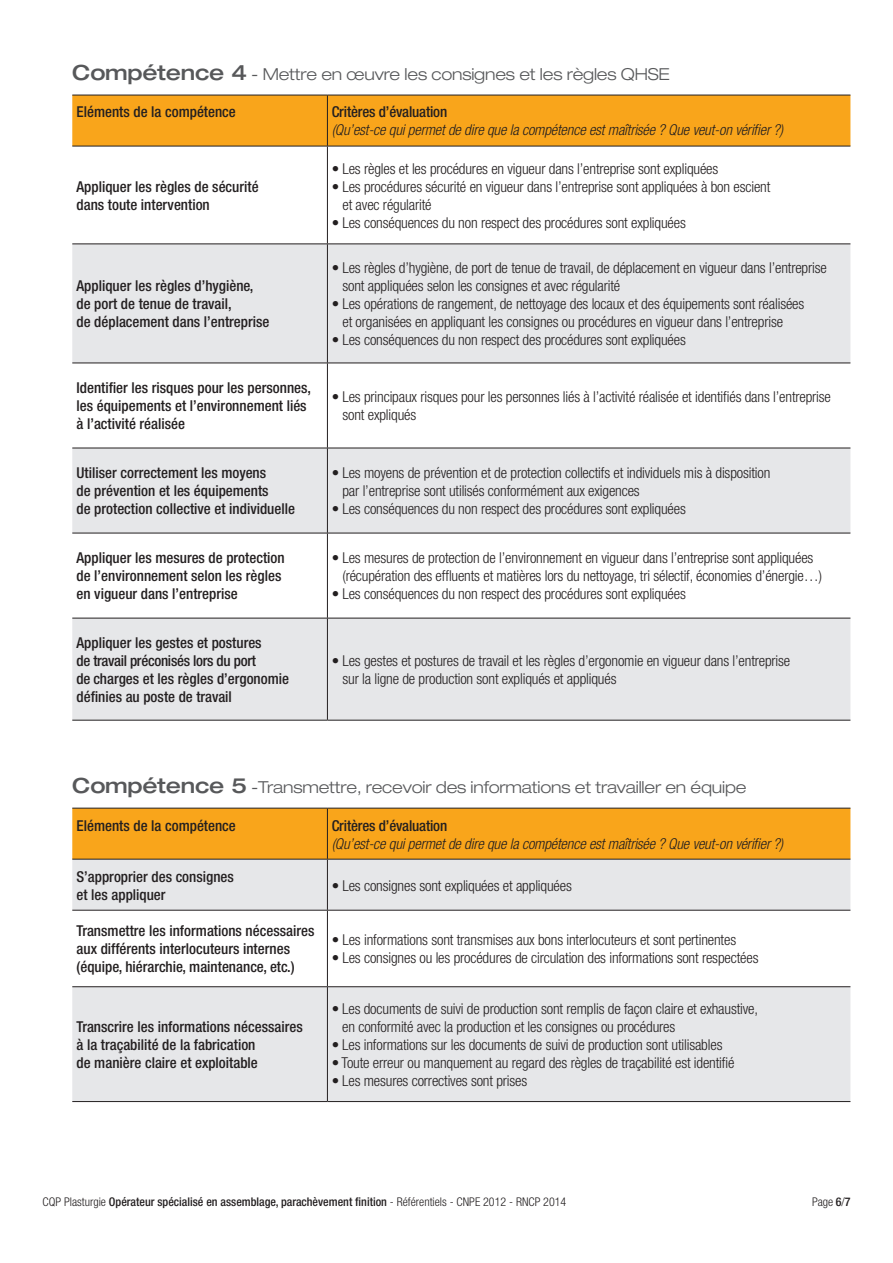
<style>
.page{position:relative;width:893px;height:1263px;background:#fff}
.page>*{position:absolute;margin:0;border:0;box-sizing:border-box;transform-origin:0 0}
.Sous-titre{font:300 expanded 16.5px "Helvetica Neue LT";letter-spacing:-.01em;color:#57585a}
.Body_tableau_c2{font:300 condensed 15px/18px "Helvetica Neue LT";letter-spacing:-.01em;color:#231f20}
.Body_tableau_c1{font:500 condensed 15px/18px "Helvetica Neue LT";color:#231f20}
.Body_tableau_c2-2{font:italic 300 condensed 15px/18px "Helvetica Neue LT";letter-spacing:-.01em;color:#231f20}
.t1{font:500 condensed 12px "Helvetica Neue LT";color:#231f20}
.t2{font:300 condensed 12px "Helvetica Neue LT";color:#231f20}
.s1{font-weight:500;font-size:21px}
.s2{font-weight:500;font-style:normal}
.s3{font-weight:300}
.s4{font-weight:500}
</style>
<div class="page">
<div style="left:72px;top:96px;width:778px;height:50px;background:#f9a51b"></div>
<svg style="left:72px;top:244px;width:778px;height:476px;fill:#e6e7e9"></svg>
<hr style="left:72px;top:95px;width:255px;height:1px;background:#231f20">
<hr style="left:327px;top:95px;width:523px;height:1px;background:#231f20">
<hr style="left:327px;top:95px;width:1px;height:51px;background:#231f20">
<hr style="left:72px;top:146px;width:255px;height:1px;background:#231f20">
<hr style="left:327px;top:146px;width:523px;height:1px;background:#231f20">
<hr style="left:327px;top:146px;width:1px;height:97px;background:#231f20">
<hr style="left:72px;top:243px;width:255px;height:1px;background:#231f20">
<hr style="left:327px;top:243px;width:523px;height:1px;background:#231f20">
<hr style="left:327px;top:244px;width:1px;height:119px;background:#231f20">
<hr style="left:72px;top:363px;width:255px;height:1px;background:#231f20">
<hr style="left:327px;top:363px;width:523px;height:1px;background:#231f20">
<hr style="left:327px;top:363px;width:1px;height:85px;background:#231f20">
<hr style="left:72px;top:448px;width:255px;height:1px;background:#231f20">
<hr style="left:327px;top:448px;width:523px;height:1px;background:#231f20">
<hr style="left:327px;top:448px;width:1px;height:85px;background:#231f20">
<hr style="left:72px;top:533px;width:255px;height:1px;background:#231f20">
<hr style="left:327px;top:533px;width:523px;height:1px;background:#231f20">
<hr style="left:327px;top:533px;width:1px;height:85px;background:#231f20">
<hr style="left:72px;top:618px;width:255px;height:1px;background:#231f20">
<hr style="left:327px;top:618px;width:523px;height:1px;background:#231f20">
<hr style="left:327px;top:618px;width:1px;height:102px;background:#231f20">
<hr style="left:72px;top:720px;width:255px;height:1px;background:#231f20">
<hr style="left:327px;top:720px;width:523px;height:1px;background:#231f20">
<div style="left:72px;top:809px;width:778px;height:50px;background:#f9a51b"></div>
<div style="left:72px;top:860px;width:778px;height:241px;background:#e6e7e9"></div>
<svg style="left:72px;top:911px;width:778px;height:75px"></svg>
<hr style="left:72px;top:808px;width:255px;height:1px;background:#231f20">
<hr style="left:327px;top:808px;width:523px;height:1px;background:#231f20">
<hr style="left:327px;top:808px;width:1px;height:51px;background:#231f20">
<hr style="left:72px;top:859px;width:255px;height:1px;background:#231f20">
<hr style="left:327px;top:859px;width:523px;height:1px;background:#231f20">
<hr style="left:327px;top:859px;width:1px;height:51px;background:#231f20">
<hr style="left:327px;top:987px;width:1px;height:114px;background:#231f20">
<hr style="left:72px;top:910px;width:255px;height:1px;background:#231f20">
<hr style="left:72px;top:986px;width:255px;height:1px;background:#231f20">
<hr style="left:72px;top:1101px;width:255px;height:1px;background:#231f20">
<hr style="left:327px;top:910px;width:1px;height:76px;background:#231f20">
<hr style="left:327px;top:910px;width:523px;height:1px;background:#231f20">
<hr style="left:327px;top:986px;width:523px;height:1px;background:#231f20">
<hr style="left:327px;top:1101px;width:523px;height:1px;background:#231f20">
<p class="Sous-titre" style="left:72px;top:64px;width:599px"><span class="s1">Compétence 4</span> - Mettre en œuvre les consignes et les règles QHSE</p>
<p class="Body_tableau_c1" style="left:77px;top:103px;width:161px">Eléments de la compétence</p>
<p class="Body_tableau_c2-2" style="left:332px;top:103px;width:453px"><span class="s2">Critères d’évaluation<br></span>(Qu’est-ce qui permet de dire que la compétence est maîtrisée ? Que veut-on vérifier ?)</p>
<p class="Body_tableau_c1" style="left:77px;top:177px;width:184px">Appliquer les règles de sécurité dans toute intervention</p>
<p class="Body_tableau_c1" style="left:77px;top:277px;width:194px">Appliquer les règles d’hygiène, de port de tenue de travail,<br>de déplacement dans l’entreprise</p>
<p class="Body_tableau_c2" style="left:332px;top:160px;width:388px">• Les règles et les procédures en vigueur dans l’entreprise sont expliquées</p>
<p class="Body_tableau_c2" style="left:342px;top:178px;width:429px;text-indent:-11px">• Les procédures sécurité en vigueur dans l’entreprise sont appliquées à bon escient et avec régularité</p>
<p class="Body_tableau_c2" style="left:332px;top:214px;width:356px">• Les conséquences du non respect des procédures sont expliquées</p>
<p class="Body_tableau_c2" style="left:342px;top:259px;width:486px;text-indent:-11px">• Les règles d’hygiène, de port de tenue de travail, de déplacement en vigueur dans l’entreprise sont appliquées selon les consignes et avec régularité</p>
<p class="Body_tableau_c2" style="left:342px;top:295px;width:463px;text-indent:-11px">• Les opérations de rangement, de nettoyage des locaux et des équipements sont réalisées et organisées en appliquant les consignes ou procédures en vigueur dans l’entreprise</p>
<p class="Body_tableau_c2" style="left:332px;top:331px;width:356px">• Les conséquences du non respect des procédures sont expliquées</p>
<p class="Body_tableau_c1" style="left:77px;top:379px;width:236px">Identifier les risques pour les personnes, les équipements et l’environnement liés à l’activité réalisée</p>
<p class="Body_tableau_c2" style="left:342px;top:388px;width:490px;text-indent:-11px">• Les principaux risques pour les personnes liés à l’activité réalisée et identifiés dans l’entreprise sont expliqués</p>
<p class="Body_tableau_c1" style="left:77px;top:464px;width:220px">Utiliser correctement les moyens<br>de prévention et les équipements<br>de protection collective et individuelle</p>
<p class="Body_tableau_c2" style="left:342px;top:464px;width:429px;text-indent:-11px">• Les moyens de prévention et de protection collectifs et individuels mis à disposition par l’entreprise sont utilisés conformément aux exigences</p>
<p class="Body_tableau_c2" style="left:332px;top:500px;width:356px">• Les conséquences du non respect des procédures sont expliquées</p>
<p class="Body_tableau_c1" style="left:77px;top:549px;width:210px">Appliquer les mesures de protection de l’environnement selon les règles en vigueur dans l’entreprise</p>
<p class="Body_tableau_c2" style="left:342px;top:549px;width:481px;text-indent:-11px">• Les mesures de protection de l’environnement en vigueur dans l’entreprise sont appliquées (récupération des effluents et matières lors du nettoyage, tri sélectif, économies d’énergie…)</p>
<p class="Body_tableau_c2" style="left:332px;top:585px;width:356px">• Les conséquences du non respect des procédures sont expliquées</p>
<p class="Body_tableau_c1" style="left:77px;top:633px;width:214px">Appliquer les gestes et postures<br>de travail préconisés lors du port<br>de charges et les règles d’ergonomie définies au poste de travail</p>
<p class="Body_tableau_c2" style="left:342px;top:652px;width:449px;text-indent:-11px">• Les gestes et postures de travail et les règles d’ergonomie en vigueur dans l’entreprise sur la ligne de production sont expliqués et appliqués</p>
<p class="Sous-titre" style="left:72px;top:777px;width:676px"><span class="s1">Compétence 5</span> -Transmettre, recevoir des informations et travailler en équipe</p>
<p class="Body_tableau_c1" style="left:77px;top:816px;width:161px">Eléments de la compétence</p>
<p class="Body_tableau_c2-2" style="left:332px;top:816px;width:453px"><span class="s2">Critères d’évaluation<br></span>(Qu’est-ce qui permet de dire que la compétence est maîtrisée ? Que veut-on vérifier ?)</p>
<p class="Body_tableau_c1" style="left:77px;top:867px;width:159px">S’approprier des consignes et les appliquer</p>
<p class="Body_tableau_c2" style="left:332px;top:876px;width:242px">• Les consignes sont expliquées et appliquées</p>
<p class="Body_tableau_c1" style="left:77px;top:922px;width:239px">Transmettre les informations nécessaires aux différents interlocuteurs internes (équipe, hiérarchie, maintenance, etc.)</p>
<p class="Body_tableau_c2" style="left:332px;top:931px;width:406px">• Les informations sont transmises aux bons interlocuteurs et sont pertinentes</p>
<p class="Body_tableau_c2" style="left:332px;top:949px;width:428px">• Les consignes ou les procédures de circulation des informations sont respectées</p>
<p class="Body_tableau_c1" style="left:77px;top:1017px;width:228px">Transcrire les informations nécessaires à la traçabilité de la fabrication<br>de manière claire et exploitable</p>
<p class="Body_tableau_c2" style="left:342px;top:1000px;width:417px;text-indent:-10px">• Les documents de suivi de production sont remplis de façon claire et exhaustive, en conformité avec la production et les consignes ou procédures</p>
<p class="Body_tableau_c2" style="left:332px;top:1036px;width:392px">• Les informations sur les documents de suivi de production sont utilisables</p>
<p class="Body_tableau_c2" style="left:332px;top:1054px;width:404px">• Toute erreur ou manquement au regard des règles de traçabilité est identifié</p>
<p class="Body_tableau_c2" style="left:332px;top:1072px;width:197px">• Les mesures correctives sont prises</p>
<p class="t1" style="left:43px;top:1194px;width:525px"><span class="s3">CQP Plasturgie</span> Opérateur spécialisé en assemblage, parachèvement finition <span class="s3">- Référentiels - CNPE 2012 - RNCP 2014</span></p>
<p class="t2" style="left:812px;top:1194px;width:40px">Page <span class="s4">6</span>/<span class="s4">7</span></p>
</div>
